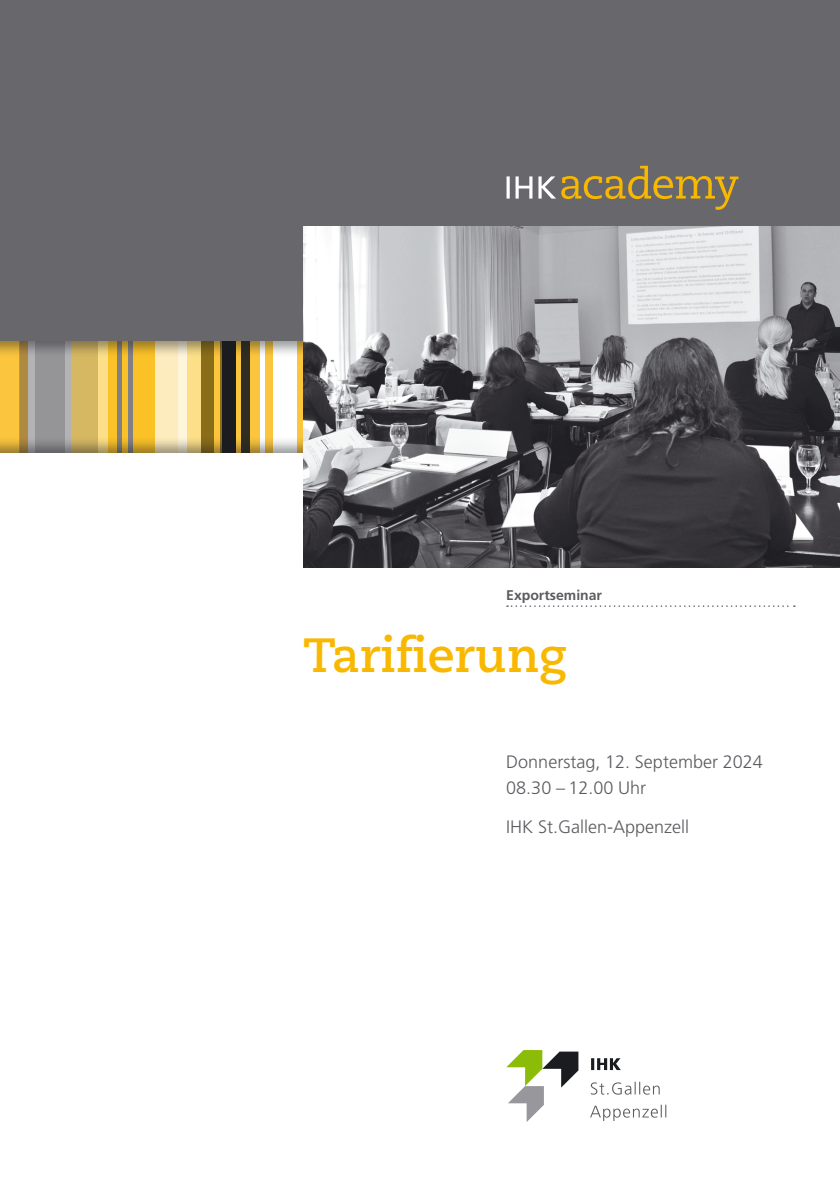
<style>
.page{position:relative;width:840px;height:1191px;background:#fff}
.page>*{position:absolute;margin:0;border:0;box-sizing:border-box;transform-origin:0 0}
.t1{font:700 48px "Caecilia LT Std";color:#f9b800}
.t2{font:300 18px/26px "Frutiger LT Std";color:#5c5b60}
.t3{font:700 14px "Frutiger LT Std";color:#5c5b60}
</style>
<div class="page">
<svg style="left:225px;top:309px;width:102px;height:176px;background:#e1b23b"></svg>
<svg style="left:0;top:309px;width:28px;height:176px;background:#eab93f"></svg>
<svg style="left:201px;top:309px;width:34px;height:176px;background:#393323"></svg>
<svg style="left:28px;top:358px;width:43px;height:78px"></svg>
<svg style="left:71px;top:358px;width:151px;height:78px;background:#dfb94d"></svg>
<svg style="left:273px;top:309px;width:24px;height:176px"></svg>
<svg style="left:20px;top:309px;width:8px;height:176px"></svg>
<svg style="left:260px;top:309px;width:5px;height:176px"></svg>
<svg style="left:117px;top:309px;width:4px;height:176px"></svg>
<svg style="left:128px;top:309px;width:4px;height:176px"></svg>
<svg style="left:155px;top:358px;width:31px;height:78px;background:#fdeec4"></svg>
<div style="left:241px;top:309px;width:8px;height:176px;background:#312d22"></div>
<svg style="left:214px;top:309px;width:5px;height:176px"></svg>
<svg style="left:35px;top:309px;width:29px;height:176px;background:#8f8e91"></svg>
<div style="left:0;top:0;width:839px;height:340px;background:#68676c"></div>
<div style="left:0;top:454px;width:839px;height:737px;background:#fff"></div>
<img style="left:303px;top:227px;width:536px;height:340px">
<svg style="left:506px;top:605px;width:288px;height:2px"></svg>
<svg style="left:506px;top:166px;width:232px;height:44px"></svg>
<svg style="left:506px;top:1050px;width:72px;height:72px"></svg>
<svg style="left:590px;top:1104px;width:76px;height:17px"></svg>
<svg style="left:590px;top:1081px;width:69px;height:13px"></svg>
<svg style="left:591px;top:1058px;width:29px;height:12px"></svg>
<p class="t3" style="left:506px;top:586px;width:97px">Exportseminar</p>
<h1 class="t1" style="left:303px;top:627px;width:265px">Tarifierung</h1>
<p class="t2" style="left:506px;top:749px;width:258px">Donnerstag, 12. September 2024<br>08.30 – 12.00 Uhr</p>
<p class="t2" style="left:506px;top:814px;width:184px">IHK St.Gallen-Appenzell</p>
</div>
